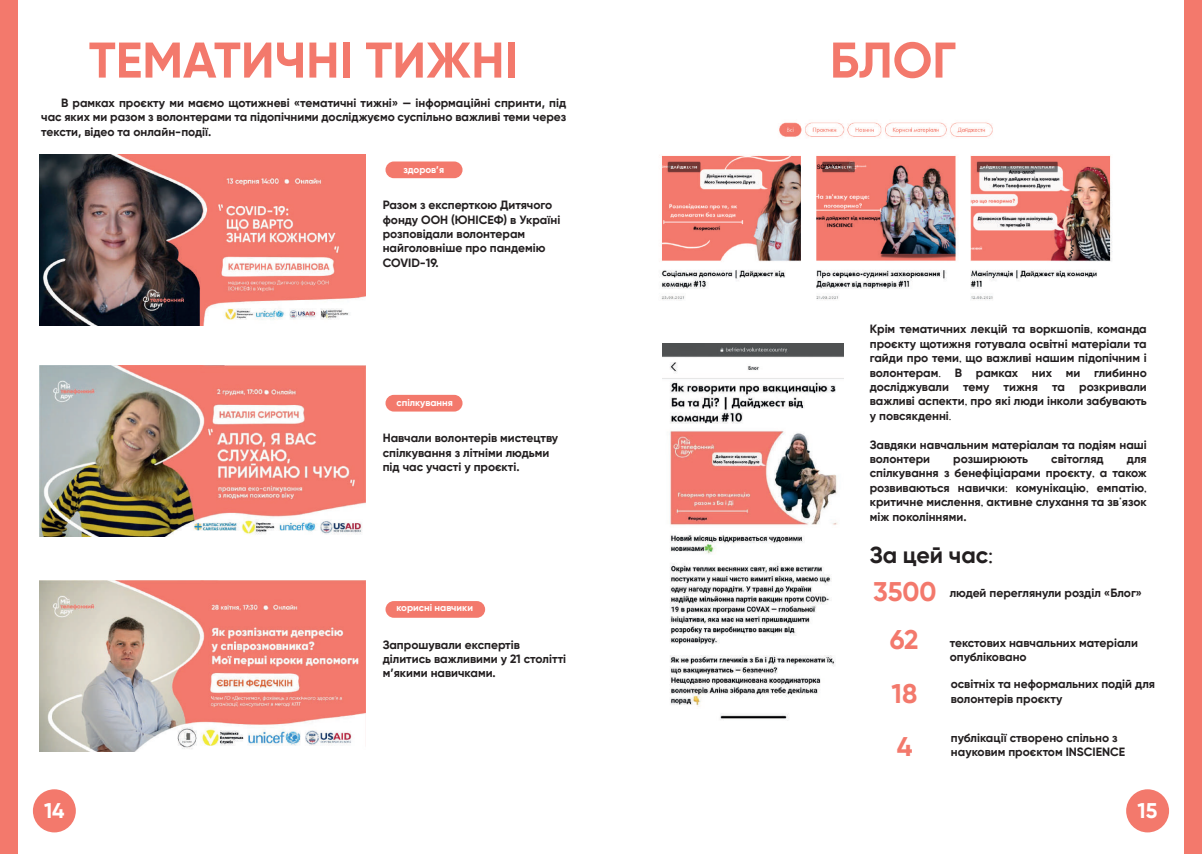
<style>
.page{position:relative;width:1202px;height:854px;background:#fff}
.page>*{position:absolute;margin:0;border:0;box-sizing:border-box;transform-origin:0 0}
.t1{font:700 50px "Gilroy";color:#f3796c}
.t2{font:700 27px "Gilroy";letter-spacing:-.005em;color:#f3796c}
.t3{font:700 23.1px "Gilroy";color:#231f20}
.t4{font:700 21.3px "Gilroy";color:#fff}
.t5{font:700 12px/14.4px "Gilroy";color:#231f20}
.t6{font:700 9.8px "Gilroy";color:#fff}
.s1{font-family:"Harrington";font-weight:400}
</style>
<div class="page">
<div style="left:385px;top:161px;width:77px;height:17px;background:#f3796c;border-radius:8px"></div>
<div style="left:0;top:0;width:17px;height:853px;background:#f3796c"></div>
<div style="left:1185px;top:0;width:17px;height:853px;background:#f3796c"></div>
<img style="left:40px;top:154px;width:326px;height:171px">
<img style="left:40px;top:365px;width:326px;height:171px">
<img style="left:39px;top:580px;width:326px;height:171px">
<div style="left:33px;top:789px;width:43px;height:43px;background:#f3796c;border-radius:50%"></div>
<div style="left:1126px;top:789px;width:43px;height:43px;background:#f3796c;border-radius:50%"></div>
<div style="left:385px;top:395px;width:77px;height:16px;background:#f3796c;border-radius:8px"></div>
<div style="left:385px;top:601px;width:100px;height:16px;background:#f3796c;border-radius:8px"></div>
<img style="left:661px;top:122px;width:452px;height:179px">
<img style="left:662px;top:343px;width:181px;height:377px">
<h1 class="t1" style="left:89px;top:29px;width:431px">ТЕМАТИЧНІ ТИЖНІ</h1>
<p class="t5" style="left:41px;top:95px;width:526px;text-align:justify;text-indent:20px">В рамках проєкту ми маємо щотижневі «тематичні тижні» — інформаційні спринти, під час яких ми разом з волонтерами та підопічними досліджуємо суспільно важливі теми через тексти, відео та онлайн-події.</p>
<p class="t6" style="left:403px;top:163px;width:42px">здоров’я</p>
<p class="t5" style="left:383px;top:197px;width:179px">Разом з експерткою Дитячого фонду ООН (ЮНІСЕФ) в Україні розповідали волонтерам найголовніше про пандемію<br>COVID-19.</p>
<p class="t6" style="left:396px;top:396px;width:58px">спілкування</p>
<p class="t5" style="left:383px;top:431px;width:177px">Навчали волонтерів мистецтву спілкування з літніми людьми під час участі у проєкті.</p>
<p class="t6" style="left:396px;top:601px;width:78px">корисні навчики</p>
<p class="t5" style="left:383px;top:637px;width:185px">Запрошували експертів ділитись важливими у 21 столітті м’якими навичками.</p>
<h1 class="t1" style="left:830px;top:29px;width:128px">БЛОГ</h1>
<p class="t5" style="left:870px;top:322px;width:279px;text-align:justify">Крім тематичних лекцій та воркшопів<span class="s1">,</span> команда проєкту щотижня готувала освітні матеріали та гайди про теми<span class="s1">,</span> що важливі нашим підопічним і волонтерам<span class="s1">.</span> В рамках них ми глибинно досліджували тему тижня та розкривали важливі аспекти<span class="s1">,</span> про які люди інколи забувають у повсякденні<span class="s1">.</span></p>
<p class="t5" style="left:870px;top:437px;width:279px">Завдяки навчальним матеріалам та подіям наші волонтери</p>
<p class="t5" style="left:953px;top:451px;width:76px">розширюють</p>
<p class="t5" style="left:1051px;top:451px;width:54px">світогляд</p>
<p class="t5" style="left:870px;top:451px;width:279px;text-align:justify;text-indent:257px">для спілкування з бенефіціарами проєкту<span class="s1">,</span> а також розвиваються навички<span class="s1">:</span> комунікацію<span class="s1">,</span> емпатію<span class="s1">, </span>критичне мислення<span class="s1">,</span> активне слухання та зв<span class="s1">’</span>язок між поколіннями.</p>
<h3 class="t3" style="left:870px;top:540px;width:125px">За цей час<span class="s1">:</span></h3>
<h2 class="t2" style="left:873px;top:574px;width:65px">3500</h2>
<p class="t5" style="left:950px;top:585px;width:194px">людей переглянули розділ «Блог»</p>
<h2 class="t2" style="left:890px;top:622px;width:30px">62</h2>
<p class="t5" style="left:950px;top:635px;width:190px">текстових навчальних матеріали опубліковано</p>
<h2 class="t2" style="left:891px;top:676px;width:27px">18</h2>
<p class="t5" style="left:951px;top:676px;width:206px">освітніх та неформальних подій для волонтерів проєкту</p>
<h2 class="t2" style="left:897px;top:729px;width:17px">4</h2>
<p class="t5" style="left:951px;top:730px;width:176px">публікації створено спільно з науковим проєктом INSCIENCE</p>
<h3 class="t4" style="left:44px;top:797px;width:22px">14</h3>
<h3 class="t4" style="left:1138px;top:797px;width:21px">15</h3>
</div>
